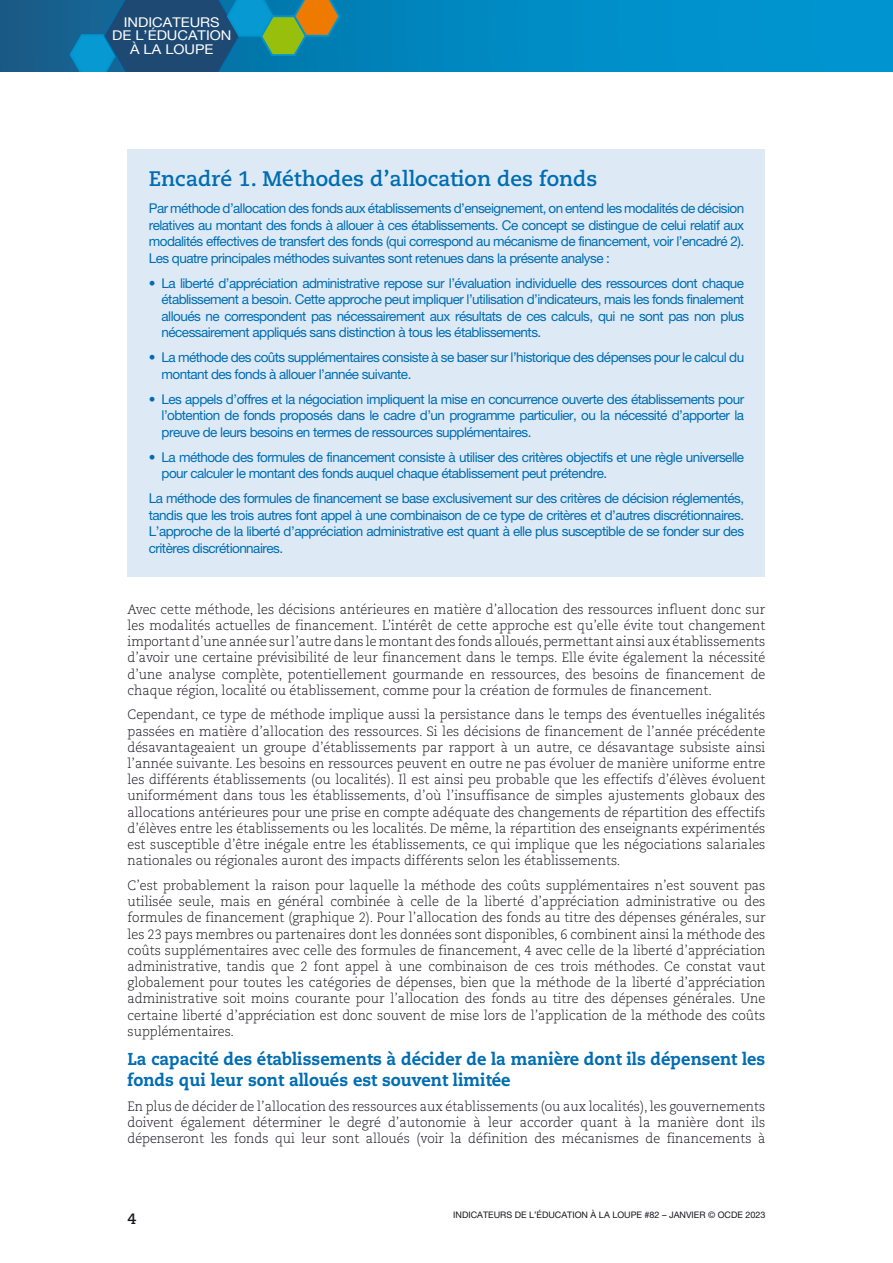
<style>
.page{position:relative;width:893px;height:1263px;background:#fff}
.page>*{position:absolute;margin:0;border:0;box-sizing:border-box;transform-origin:0 0}
.t1{font:700 21px "Caecilia LT Std";color:#006db2}
.t2{font:800 17.25px/21px "Caecilia LT Std";color:#006db2;scale:.95 1}
.t3{font:700 15px "Caecilia LT Pro 75";color:#1a171c}
.t4{font:300 13.5px/16.2px "Caecilia LT Pro 45";color:#1a171c;text-align:justify;scale:.95 1}
.t5{font:13.5px/16.5px "Helvetica Neue LT Pro";letter-spacing:-.04em;color:#006db2;text-align:justify}
.t6{font:13.5px/13.5px "Helvetica Neue LT Pro";color:#fff;text-align:center;scale:1.08 1}
.t7{font:9px "Helvetica Neue LT Pro";color:#1a171c}
</style>
<div class="page">
<svg style="left:0;top:0;width:893px;height:72px;background:#0288c0"></svg>
<svg style="left:68px;top:0;width:274px;height:72px;background:#256c84"></svg>
<div style="left:128px;top:149px;width:637px;height:427px;background:#ddeaf6"></div>
<p class="t6" style="left:112px;top:15px;width:112px">INDICATEURS<br>DE L’ÉDUCATION<br>À LA LOUPE</p>
<h1 class="t1" style="left:149px;top:167px;width:450px">Encadré 1. Méthodes d’allocation des fonds</h1>
<p class="t5" style="left:149px;top:200px;width:597px">Par méthode d’allocation des fonds aux établissements d’enseignement, on entend les modalités de décision relatives au montant des fonds à allouer à ces établissements. Ce concept se distingue de celui relatif aux modalités effectives de transfert des fonds (qui correspond au mécanisme de financement, voir l’encadré 2).<br>Les quatre principales méthodes suivantes sont retenues dans la présente analyse :</p>
<p class="t5" style="left:162px;top:275px;width:584px;text-indent:-13px">• La liberté d’appréciation administrative repose sur l’évaluation individuelle des ressources dont chaque établissement a besoin. Cette approche peut impliquer l’utilisation d’indicateurs, mais les fonds finalement alloués ne correspondent pas nécessairement aux résultats de ces calculs, qui ne sont pas non plus nécessairement appliqués sans distinction à tous les établissements.</p>
<p class="t5" style="left:162px;top:349px;width:584px;text-indent:-13px">• La méthode des coûts supplémentaires consiste à se baser sur l’historique des dépenses pour le calcul du montant des fonds à allouer l’année suivante.</p>
<p class="t5" style="left:162px;top:391px;width:584px;text-indent:-13px">• Les appels d’offres et la négociation impliquent la mise en concurrence ouverte des établissements pour l’obtention de fonds proposés dans le cadre d’un programme particulier, ou la nécessité d’apporter la preuve de leurs besoins en termes de ressources supplémentaires.</p>
<p class="t5" style="left:162px;top:449px;width:584px;text-indent:-13px">• La méthode des formules de financement consiste à utiliser des critères objectifs et une règle universelle pour calculer le montant des fonds auquel chaque établissement peut prétendre.</p>
<p class="t5" style="left:149px;top:490px;width:597px">La méthode des formules de financement se base exclusivement sur des critères de décision réglementés, tandis que les trois autres font appel à une combinaison de ce type de critères et d’autres discrétionnaires.<br>L’approche de la liberté d’appréciation administrative est quant à elle plus susceptible de se fonder sur des critères discrétionnaires.</p>
<p class="t4" style="left:128px;top:601px;width:673px">Avec cette méthode, les décisions antérieures en matière d’allocation des ressources influent donc sur les modalités actuelles de financement. L’intérêt de cette approche est qu’elle évite tout changement important d’une année sur l’autre dans le montant des fonds alloués, permettant ainsi aux établissements d’avoir une certaine prévisibilité de leur financement dans le temps. Elle évite également la nécessité d’une analyse complète, potentiellement gourmande en ressources, des besoins de financement de chaque région, localité ou établissement, comme pour la création de formules de financement.</p>
<p class="t4" style="left:128px;top:706px;width:673px">Cependant, ce type de méthode implique aussi la persistance dans le temps des éventuelles inégalités passées en matière d’allocation des ressources. Si les décisions de financement de l’année précédente désavantageaient un groupe d’établissements par rapport à un autre, ce désavantage subsiste ainsi l’année suivante. Les besoins en ressources peuvent en outre ne pas évoluer de manière uniforme entre les différents établissements (ou localités). Il est ainsi peu probable que les effectifs d’élèves évoluent uniformément dans tous les établissements, d’où l’insuffisance de simples ajustements globaux des allocations antérieures pour une prise en compte adéquate des changements de répartition des effectifs d’élèves entre les établissements ou les localités. De même, la répartition des enseignants expérimentés est susceptible d’être inégale entre les établissements, ce qui implique que les négociations salariales nationales ou régionales auront des impacts différents selon les établissements.</p>
<p class="t4" style="left:128px;top:877px;width:673px">C’est probablement la raison pour laquelle la méthode des coûts supplémentaires n’est souvent pas utilisée seule, mais en général combinée à celle de la liberté d’appréciation administrative ou des formules de financement (graphique 2). Pour l’allocation des fonds au titre des dépenses générales, sur les 23 pays membres ou partenaires dont les données sont disponibles, 6 combinent ainsi la méthode des coûts supplémentaires avec celle des formules de financement, 4 avec celle de la liberté d’appréciation administrative, tandis que 2 font appel à une combinaison de ces trois méthodes. Ce constat vaut globalement pour toutes les catégories de dépenses, bien que la méthode de la liberté d’appréciation administrative soit moins courante pour l’allocation des fonds au titre des dépenses générales. Une certaine liberté d’appréciation est donc souvent de mise lors de l’application de la méthode des coûts supplémentaires.</p>
<p class="t2" style="left:128px;top:1049px;width:673px">La capacité des établissements à décider de la manière dont ils dépensent les fonds qui leur sont alloués est souvent limitée</p>
<p class="t4" style="left:128px;top:1098px;width:673px">En plus de décider de l’allocation des ressources aux établissements (ou aux localités), les gouvernements doivent également déterminer le degré d’autonomie à leur accorder quant à la manière dont ils dépenseront les fonds qui leur sont alloués (voir la définition des mécanismes de financements à</p>
<p class="t3" style="left:128px;top:1208px;width:10px">4</p>
<p class="t7" style="left:453px;top:1210px;width:314px">INDICATEURS DE L’ÉDUCATION À LA LOUPE #82 – JANVIER © OCDE 2023</p>
</div>
